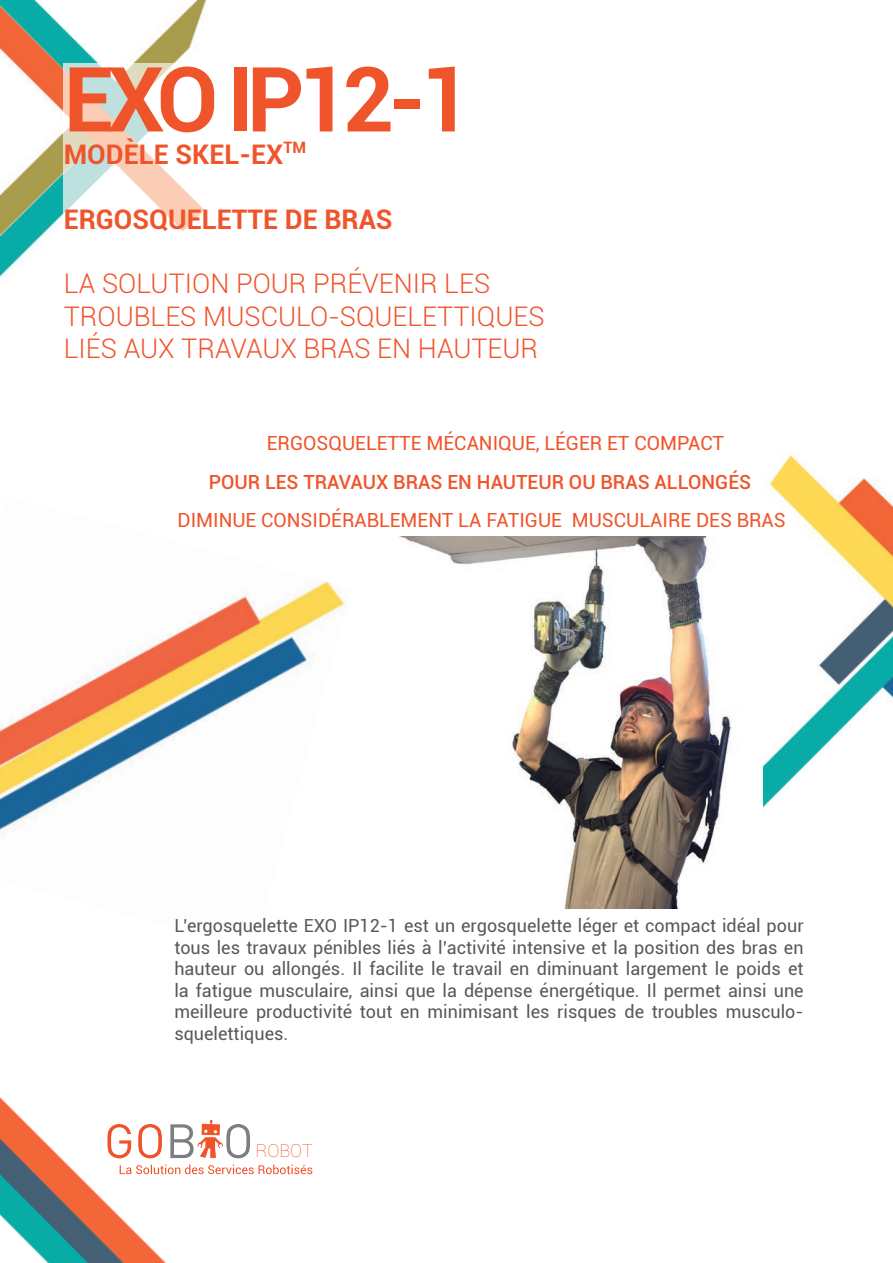
<style>
.page{position:relative;width:893px;height:1263px;background:#fff}
.page>*{position:absolute;margin:0;border:0;box-sizing:border-box;transform-origin:0 0}
.t1{font:700 90px "Roboto";letter-spacing:-.075em;color:#f0542b}
.t2{font:300 27px/32.4px "Roboto";color:#f0542b}
.t3{font:700 27px "Roboto";color:#f0542b}
.t4{font:19.5px "Roboto";color:#f0542b}
.t5{font:500 19.5px "Roboto";color:#f0542b}
.t6{font:18px/21.6px "Roboto";color:#57585a;text-align:justify}
.t7{font:100 18px "Roboto";color:#f05229}
</style>
<div class="page">
<img style="left:0;top:1096px;width:229px;height:167px">
<img style="left:0;top:0;width:207px;height:277px">
<img style="left:0;top:581px;width:345px;height:252px">
<svg style="left:107px;top:1124px;width:24px;height:34px"></svg>
<svg style="left:138px;top:1124px;width:24px;height:34px"></svg>
<svg style="left:170px;top:1120px;width:80px;height:38px"></svg>
<svg style="left:120px;top:1165px;width:192px;height:9px"></svg>
<img style="left:763px;top:455px;width:130px;height:354px">
<img style="left:64px;top:64px;width:143px;height:213px">
<img style="left:401px;top:537px;width:331px;height:372px">
<h1 class="t1" style="left:64px;top:36px;width:409px">EXO IP12-1</h1>
<h2 class="t3" style="left:64px;top:135px;width:244px">MODÈLE SKEL-EX<sup>TM</sup></h2>
<h2 class="t3" style="left:64px;top:200px;width:330px">ERGOSQUELETTE DE BRAS</h2>
<h2 class="t2" style="left:64px;top:267px;width:482px">LA SOLUTION POUR PRÉVENIR LES<br>TROUBLES MUSCULO-SQUELETTIQUES<br>LIÉS AUX TRAVAUX BRAS EN HAUTEUR</h2>
<p class="t4" style="left:267px;top:430px;width:459px">ERGOSQUELETTE MÉCANIQUE, LÉGER ET COMPACT</p>
<p class="t5" style="left:209px;top:468px;width:544px">POUR LES TRAVAUX BRAS EN HAUTEUR OU BRAS ALLONGÉS</p>
<p class="t4" style="left:177px;top:506px;width:610px">DIMINUE CONSIDÉRABLEMENT LA FATIGUE MUSCULAIRE DES BRAS</p>
<p class="t6" style="left:174px;top:914px;width:631px">L’ergosquelette EXO IP12-1 est un ergosquelette léger et compact idéal pour tous les travaux pénibles liés à l’activité intensive et la position des bras en hauteur ou allongés. Il facilite le travail en diminuant largement le poids et la fatigue musculaire, ainsi que la dépense énergétique. Il permet ainsi une meilleure productivité tout en minimisant les risques de troubles musculo&shy;squelettiques.</p>
<p class="t7" style="left:256px;top:1138px;width:59px">ROBOT</p>
</div>
